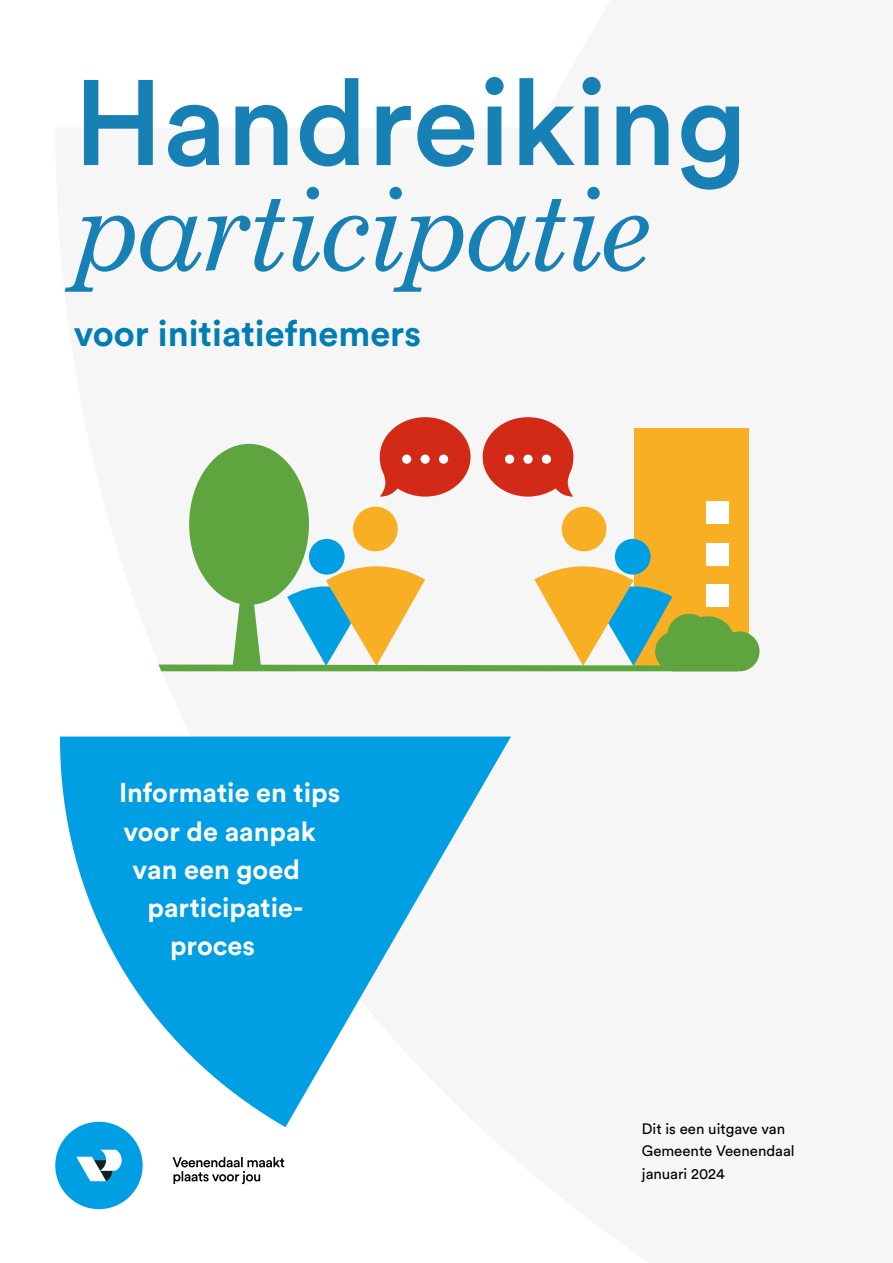
<style>
.page{position:relative;width:893px;height:1263px;background:#fff}
.page>*{position:absolute;margin:0;border:0;box-sizing:border-box;transform-origin:0 0}
.Handreiking{font:500 120px "Circular Std";color:#1780b4}
.Handreiking-2{font:italic 115.5px "Century Schoolbook";letter-spacing:-.03em;color:#1780b4}
.Voor_initiatief_nemers{font:700 36px "Circular Std";color:#007db3}
.Witte_tekst_voorkant{font:700 27px "Circular Std";color:#fff}
.t1{font:15px "Circular Std";color:#000}
</style>
<div class="page">
<svg style="left:60px;top:736px;width:451px;height:391px;fill:#009ee3"></svg>
<svg style="left:159px;top:417px;width:600px;height:254px"></svg>
<div style="left:439px;top:455px;width:9px;height:9px;background:#fff;border-radius:50%"></div>
<div style="left:421px;top:455px;width:9px;height:9px;background:#fff;border-radius:50%"></div>
<div style="left:402px;top:455px;width:9px;height:9px;background:#fff;border-radius:50%"></div>
<div style="left:55px;top:1122px;width:88px;height:87px;background:#009ee3;border-radius:50%"></div>
<svg style="left:76px;top:1150px;width:46px;height:31px"></svg>
<svg style="left:173px;top:1157px;width:111px;height:27px"></svg>
<h1 class="Handreiking" style="left:74px;top:48px;width:675px">Handreiking</h1>
<h1 class="Handreiking-2" style="left:74px;top:158px;width:579px">participatie</h1>
<h1 class="Voor_initiatief_nemers" style="left:74px;top:310px;width:349px">voor initiatiefnemers</h1>
<p class="Witte_tekst_voorkant" style="left:119px;top:775px;width:223px">Informatie en tips</p>
<p class="Witte_tekst_voorkant" style="left:124px;top:814px;width:194px">voor de aanpak</p>
<p class="Witte_tekst_voorkant" style="left:133px;top:852px;width:169px">van een goed</p>
<p class="Witte_tekst_voorkant" style="left:148px;top:890px;width:157px">participatie-</p>
<p class="Witte_tekst_voorkant" style="left:170px;top:928px;width:86px">proces</p>
<p class="t1" style="left:642px;top:1119px;width:145px">Dit is een uitgave van</p>
<p class="t1" style="left:642px;top:1142px;width:154px">Gemeente Veenendaal</p>
<p class="t1" style="left:642px;top:1164px;width:84px">januari 2024</p>
</div>
